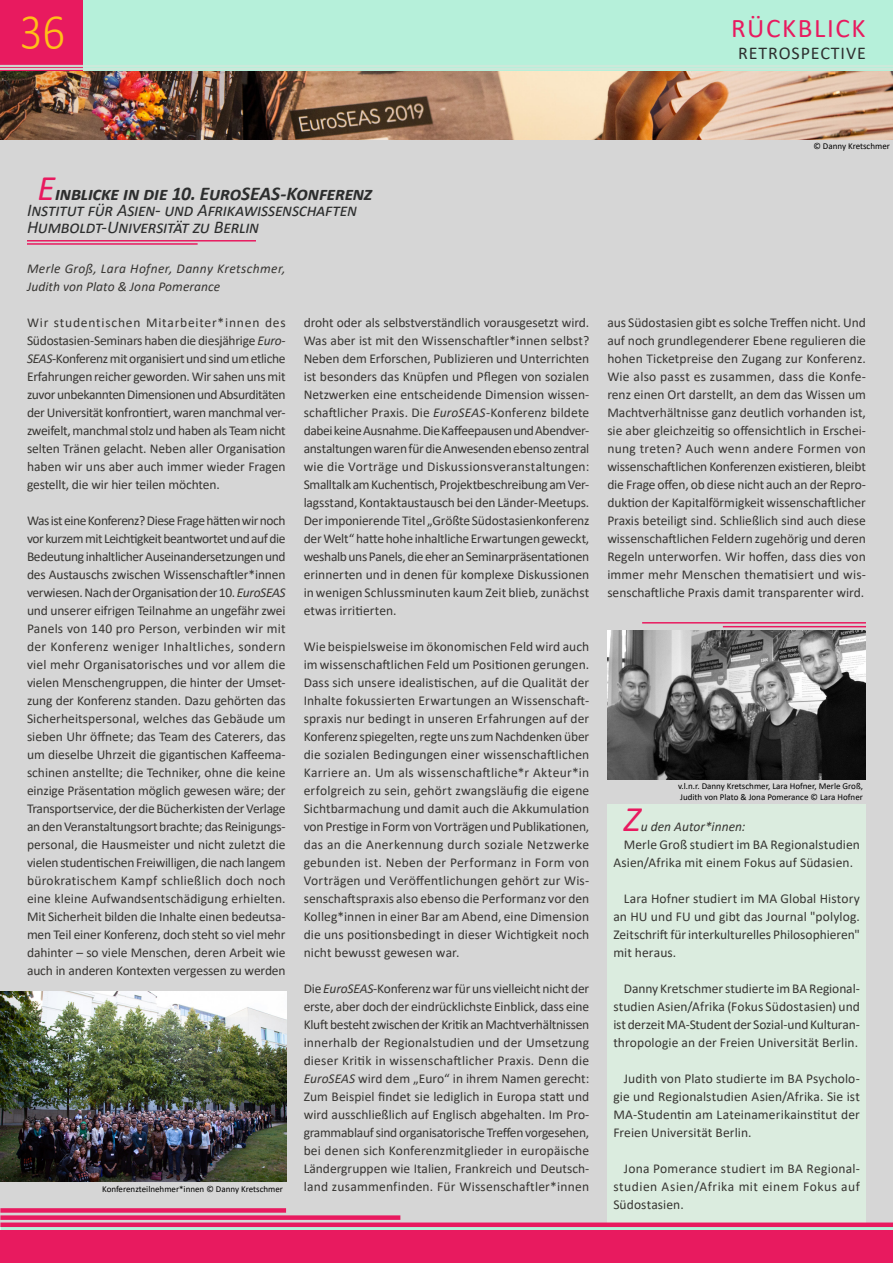
<style>
.page{position:relative;width:893px;height:1263px;background:#fff}
.page>*{position:absolute;margin:0;border:0;box-sizing:border-box;transform-origin:0 0}
.Lexform{font:300 52.2px "Calibri";color:#ffc017;scale:.86 1}
.Lexform-2{font:italic 36px "Calibri";color:#e81a5f}
.Lexform-3{font:27px "Calibri";letter-spacing:.06em;color:#e81a5f}
.t1{font:italic 700 19.5px "Calibri";letter-spacing:-.015em;color:#2d2e2e}
.t2{font:italic 18px/16.5px "Calibri";letter-spacing:-.02em;color:#2d2e2e}
.Lexform-4{font:18px "Calibri";letter-spacing:.05em;color:#2e2f2f}
.Lexform-5{font:13.5px/18px "Calibri";color:#373532;text-align:justify}
.Lexform-6{font:italic 13.5px/18px "Calibri";letter-spacing:.005em;color:#373532}
.lexpictext{font:9px/10.8px "Calibri";color:#000}
.s1{font-weight:400;font-size:36px;color:#e81a5f}
.s2{font-style:italic}
</style>
<div class="page">
<div style="left:0;top:137px;width:893px;height:1090px;background:#d6d6d6"></div>
<div style="left:0;top:1215px;width:400px;height:5px;background:#e81a5f"></div>
<div style="left:0;top:1208px;width:286px;height:5px;background:#e81a5f"></div>
<hr style="left:0;top:1227px;width:893px;height:4px;background:#b6f0da">
<div style="left:0;top:0;width:893px;height:72px;background:#b6f0da"></div>
<div style="left:0;top:0;width:82px;height:72px;background:#e81a5f"></div>
<hr style="left:27px;top:240px;width:229px;height:2px;background:#e81a5f">
<hr style="left:27px;top:243px;width:171px;height:2px;background:#e81a5f">
<div style="left:607px;top:804px;width:259px;height:423px;background:#dbecdf"></div>
<div style="left:0;top:1230px;width:893px;height:33px;background:#e81a5f"></div>
<img style="left:0;top:72px;width:893px;height:68px">
<div style="left:0;top:1222px;width:893px;height:5px;background:#e81a5f"></div>
<hr style="left:642px;top:622px;width:224px;height:1px;background:#e81a5f">
<hr style="left:723px;top:626px;width:143px;height:1px;background:#e81a5f">
<img style="left:0;top:991px;width:286px;height:191px">
<svg style="left:0;top:65px;width:893px;height:5px"></svg>
<img style="left:607px;top:630px;width:259px;height:149px">
<p class="Lexform" style="left:20px;top:-1px;width:54px">36</p>
<p class="Lexform-3" style="left:731px;top:9px;width:136px">RÜCKBLICK</p>
<p class="Lexform-4" style="left:738px;top:40px;width:129px">RETROSPECTIVE</p>
<p class="t1" style="left:38px;top:179px;width:337px"><span class="s1">E</span>inblicke in die 10. EuroSEAS-Konferenz</p>
<p class="t2" style="left:27px;top:201px;width:332px">Institut für Asien- und Afrikawissenschaften<br>Humboldt-Universität zu Berlin</p>
<p class="Lexform-6" style="left:27px;top:259px;width:260px">Merle Groß, Lara Hofner, Danny Kretschmer,<br>Judith von Plato &amp; Jona Pomerance</p>
<p class="Lexform-5" style="left:27px;top:313px;width:260px">Wir studentischen Mitarbeiter*innen des Südostasien-Seminars haben die diesjährige <span class="s2">Euro-SEAS</span>-Konferenz mit organisiert und sind um etliche Erfahrungen reicher geworden. Wir sahen uns mit zuvor unbekannten Dimensionen und Absurditäten der Universität konfrontiert, waren manchmal ver&shy;zweifelt, manchmal stolz und haben als Team nicht selten Tränen gelacht. Neben aller Organisation haben wir uns aber auch immer wieder Fragen gestellt, die wir hier teilen möchten.</p>
<p class="Lexform-5" style="left:27px;top:511px;width:260px">Was ist eine Konferenz? Diese Frage hätten wir noch vor kurzem mit Leichtigkeit beantwortet und auf die Bedeutung inhaltlicher Auseinandersetzungen und des Austauschs zwischen Wissenschaftler*innen verwiesen. Nach der Organisation der 10. <span class="s2">EuroSEAS </span>und unserer eifrigen Teilnahme an ungefähr zwei Panels von 140 pro Person, verbinden wir mit der Konferenz weniger Inhaltliches, sondern viel mehr Organisatorisches und vor allem die vielen Menschengruppen, die hinter der Umset&shy;zung der Konferenz standen. Dazu gehörten das Sicherheitspersonal, welches das Gebäude um sieben Uhr öffnete; das Team des Caterers, das um dieselbe Uhrzeit die gigantischen Kaffeema&shy;schinen anstellte; die Techniker, ohne die keine einzige Präsentation möglich gewesen wäre; der Transportservice, der die Bücherkisten der Verlage an den Veranstaltungsort brachte; das Reinigungs&shy;personal, die Hausmeister und nicht zuletzt die vielen studentischen Freiwilligen, die nach langem bürokratischem Kampf schließlich doch noch eine kleine Aufwandsentschädigung erhielten.<br>Mit Sicherheit bilden die Inhalte einen bedeutsa&shy;men Teil einer Konferenz, doch steht so viel mehr dahinter – so viele Menschen, deren Arbeit wie auch in anderen Kontexten vergessen zu werden</p>
<p class="Lexform-5" style="left:304px;top:313px;width:287px">droht oder als selbstverständlich vorausgesetzt wird.<br>Was aber ist mit den Wissenschaftler*innen selbst?<br>Neben dem Erforschen, Publizieren und Unterrichten ist besonders das Knüpfen und Pflegen von sozialen Netzwerken eine entscheidende Dimension wissen&shy;schaftlicher Praxis. Die <span class="s2">EuroSEAS</span>-Konferenz bildete dabei keine Ausnahme. Die Kaffeepausen und Abendver&shy;anstaltungen waren für die Anwesenden ebenso zentral wie die Vorträge und Diskussionsveranstaltungen:<br>Smalltalk am Kuchentisch, Projektbeschreibung am Ver&shy;lagsstand, Kontaktaustausch bei den Länder-Meetups.<br>Der imponierende Titel „Größte Südostasienkonferenz der Welt“ hatte hohe inhaltliche Erwartungen geweckt, weshalb uns Panels, die eher an Seminarpräsentationen erinnerten und in denen für komplexe Diskussionen in wenigen Schlussminuten kaum Zeit blieb, zunächst etwas irritierten.</p>
<p class="Lexform-5" style="left:304px;top:637px;width:287px">Wie beispielsweise im ökonomischen Feld wird auch im wissenschaftlichen Feld um Positionen gerungen.<br>Dass sich unsere idealistischen, auf die Qualität der Inhalte fokussierten Erwartungen an Wissenschaft&shy;spraxis nur bedingt in unseren Erfahrungen auf der Konferenz spiegelten, regte uns zum Nachdenken über die sozialen Bedingungen einer wissenschaftlichen Karriere an. Um als wissenschaftliche*r Akteur*in erfolgreich zu sein, gehört zwangsläufig die eigene Sichtbarmachung und damit auch die Akkumulation von Prestige in Form von Vorträgen und Publikationen, das an die Anerkennung durch soziale Netzwerke gebunden ist. Neben der Performanz in Form von Vorträgen und Veröffentlichungen gehört zur Wis&shy;senschaftspraxis also ebenso die Performanz vor den Kolleg*innen in einer Bar am Abend, eine Dimension die uns positionsbedingt in dieser Wichtigkeit noch nicht bewusst gewesen war.</p>
<p class="Lexform-5" style="left:304px;top:979px;width:287px">Die <span class="s2">EuroSEAS</span>-Konferenz war für uns vielleicht nicht der erste, aber doch der eindrücklichste Einblick, dass eine Kluft besteht zwischen der Kritik an Machtverhältnissen innerhalb der Regionalstudien und der Umsetzung dieser Kritik in wissenschaftlicher Praxis. Denn die <span class="s2">EuroSEAS</span> wird dem „Euro“ in ihrem Namen gerecht:<br>Zum Beispiel findet sie lediglich in Europa statt und wird ausschließlich auf Englisch abgehalten. Im Pro&shy;grammablauf sind organisatorische Treffen vorgesehen, bei denen sich Konferenzmitglieder in europäische Ländergruppen wie Italien, Frankreich und Deutsch&shy;land zusammenfinden. Für Wissenschaftler*innen</p>
<p class="lexpictext" style="left:102px;top:1183px;width:182px">Konferenzteilnehmer*innen © Danny Kretschmer</p>
<p class="lexpictext" style="left:813px;top:141px;width:78px">© Danny Kretschmer</p>
<p class="Lexform-5" style="left:607px;top:313px;width:260px">aus Südostasien gibt es solche Treffen nicht. Und auf noch grundlegenderer Ebene regulieren die hohen Ticketpreise den Zugang zur Konferenz.<br>Wie also passt es zusammen, dass die Konfe&shy;renz einen Ort darstellt, an dem das Wissen um Machtverhältnisse ganz deutlich vorhanden ist, sie aber gleichzeitig so offensichtlich in Erschei&shy;nung treten? Auch wenn andere Formen von wissenschaftlichen Konferenzen existieren, bleibt die Frage offen, ob diese nicht auch an der Repro&shy;duktion der Kapitalförmigkeit wissenschaftlicher Praxis beteiligt sind. Schließlich sind auch diese wissenschaftlichen Feldern zugehörig und deren Regeln unterworfen. Wir hoffen, dass dies von immer mehr Menschen thematisiert und wis&shy;senschaftliche Praxis damit transparenter wird.</p>
<p class="lexpictext" style="left:678px;top:780px;width:186px">v.l.n.r. Danny Kretschmer, Lara Hofner, Merle Groß,<br>Judith von Plato &amp; Jona Pomerance © Lara Hofner</p>
<p class="Lexform-2" style="left:624px;top:794px;width:18px">Z</p>
<p class="Lexform-6" style="left:641px;top:817px;width:106px">u den Autor*innen:</p>
<p class="Lexform-5" style="left:613px;top:835px;width:248px;text-indent:10px">Merle Groß studiert im BA Regionalstudien<br>Asien/Afrika mit einem Fokus auf Südasien.</p>
<p class="Lexform-5" style="left:613px;top:889px;width:248px;text-indent:10px">Lara Hofner studiert im MA Global History an HU und FU und gibt das Journal "polylog.<br>Zeitschrift für interkulturelles Philosophieren" mit heraus.</p>
<p class="Lexform-5" style="left:613px;top:979px;width:248px;text-indent:10px">Danny Kretschmer studierte im BA Regional&shy;studien Asien/Afrika (Fokus Südostasien) und ist derzeit MA-Student der Sozial-und Kulturan&shy;thropologie an der Freien Universität Berlin.</p>
<p class="Lexform-5" style="left:613px;top:1069px;width:248px;text-indent:10px">Judith von Plato studierte im BA Psycholo&shy;gie und Regionalstudien Asien/Afrika. Sie ist MA-Studentin am Lateinamerikainstitut der Freien Universität Berlin.</p>
<p class="Lexform-5" style="left:613px;top:1159px;width:248px;text-indent:10px">Jona Pomerance studiert im BA Regional&shy;studien Asien/Afrika mit einem Fokus auf Südostasien.</p>
</div>
